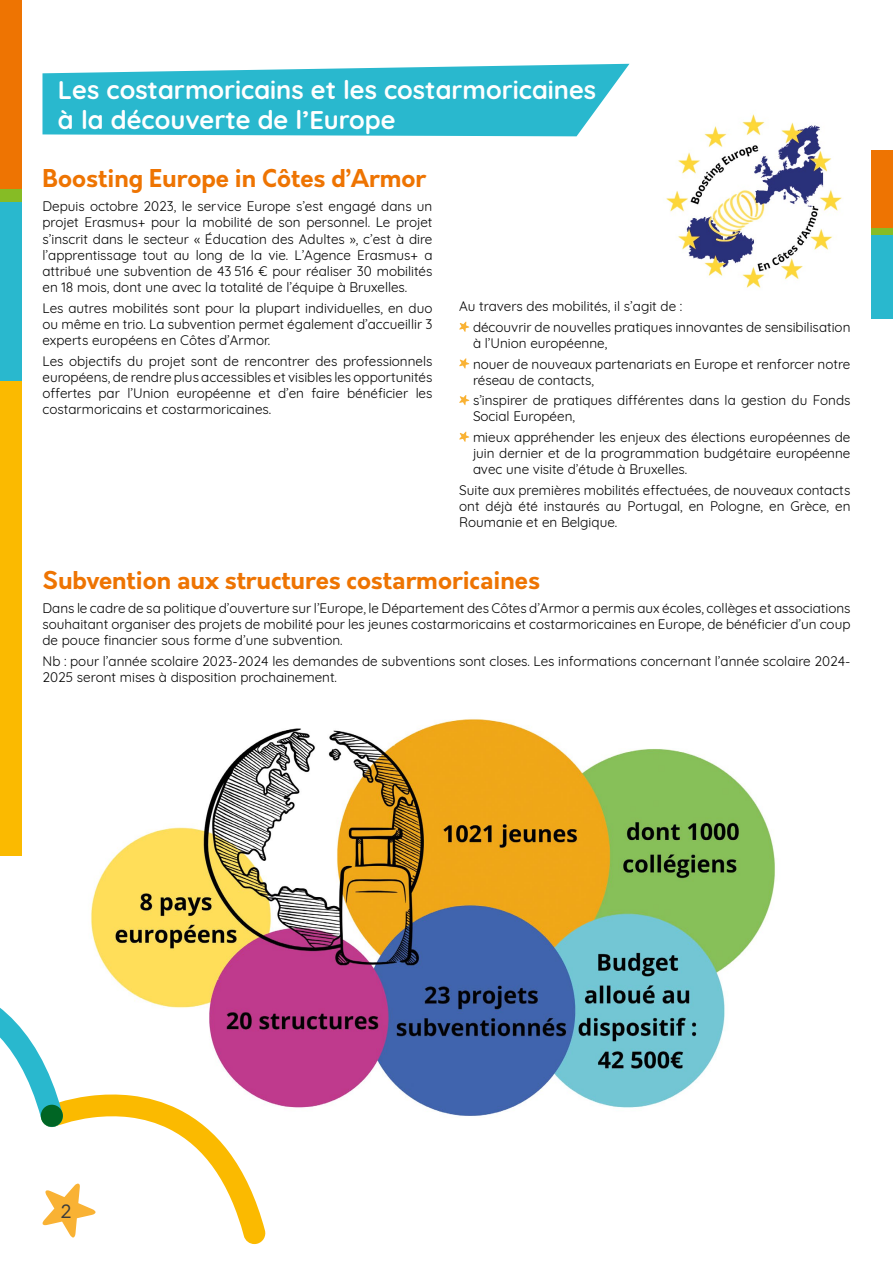
<style>
.page{position:relative;width:893px;height:1263px;background:#fff}
.page>*{position:absolute;margin:0;border:0;box-sizing:border-box;transform-origin:0 0}
.t1{font:700 25.5px/30.6px "Quicksand";color:#fff}
.sous-titre{font:700 24px "Orkney";color:#ee7402}
.t2{font:18px "Orkney";color:#3c3c3b}
.t3{font:13.5px/16.2px "Quicksand";color:#000;text-align:justify}
</style>
<div class="page">
<img style="left:90px;top:719px;width:685px;height:397px">
<div style="left:0;top:237px;width:21px;height:619px;background:#fbba00"></div>
<div style="left:0;top:201px;width:21px;height:179px;background:#29b8ce"></div>
<div style="left:0;top:188px;width:21px;height:13px;background:#86bc25"></div>
<div style="left:0;top:0;width:21px;height:188px;background:#ee7402"></div>
<svg style="left:254px;top:936px;width:27px;height:309px"></svg>
<svg style="left:0;top:936px;width:266px;height:308px"></svg>
<div style="left:872px;top:234px;width:21px;height:85px;background:#29b8ce"></div>
<div style="left:872px;top:228px;width:21px;height:6px;background:#86bc25"></div>
<div style="left:872px;top:150px;width:21px;height:78px;background:#ee7402"></div>
<svg style="left:42px;top:64px;width:587px;height:72px;background:#41c0d3"></svg>
<svg style="left:459px;top:321px;width:11px;height:11px"></svg>
<svg style="left:459px;top:358px;width:11px;height:11px"></svg>
<svg style="left:459px;top:395px;width:11px;height:10px"></svg>
<svg style="left:459px;top:431px;width:11px;height:11px"></svg>
<img style="left:666px;top:114px;width:176px;height:174px">
<p class="t1" style="left:58px;top:72px;width:540px">Les costarmoricains et les costarmoricaines à la découverte de l’Europe</p>
<p class="sous-titre" style="left:43px;top:162px;width:385px">Boosting Europe in Côtes d’Armor</p>
<p class="t3" style="left:42px;top:197px;width:391px">Depuis octobre 2023, le service Europe s’est engagé dans un projet Erasmus+ pour la mobilité de son personnel. Le projet s’inscrit dans le secteur « Éducation des Adultes », c’est à dire l’apprentissage tout au long de la vie. L’Agence Erasmus+ a attribué une subvention de 43 516 € pour réaliser 30 mobilités en 18 mois, dont une avec la totalité de l’équipe à Bruxelles.</p>
<p class="t3" style="left:42px;top:298px;width:391px">Les autres mobilités sont pour la plupart individuelles, en duo ou même en trio. La subvention permet également d’accueillir 3 experts européens en Côtes d’Armor.</p>
<p class="t3" style="left:42px;top:351px;width:391px">Les objectifs du projet sont de rencontrer des professionnels européens, de rendre plus accessibles et visibles les opportunités offertes par l’Union européenne et d’en faire bénéficier les costarmoricains et costarmoricaines.</p>
<p class="t3" style="left:459px;top:297px;width:225px">Au travers des mobilités, il s’agit de :</p>
<p class="t3" style="left:473px;top:318px;width:379px">découvrir de nouvelles pratiques innovantes de sensibilisation à l’Union européenne,</p>
<p class="t3" style="left:473px;top:354px;width:379px">nouer de nouveaux partenariats en Europe et renforcer notre réseau de contacts,</p>
<p class="t3" style="left:473px;top:391px;width:379px">s’inspirer de pratiques différentes dans la gestion du Fonds<br>Social Européen,</p>
<p class="t3" style="left:473px;top:428px;width:379px">mieux appréhender les enjeux des élections européennes de juin dernier et de la programmation budgétaire européenne avec une visite d’étude à Bruxelles.</p>
<p class="t3" style="left:459px;top:480px;width:393px">Suite aux premières mobilités effectuées, de nouveaux contacts ont déjà été instaurés au Portugal, en Pologne, en Grèce, en Roumanie et en Belgique.</p>
<p class="sous-titre" style="left:43px;top:564px;width:499px">Subvention aux structures costarmoricaines</p>
<p class="t3" style="left:43px;top:599px;width:809px">Dans le cadre de sa politique d’ouverture sur l’Europe, le Département des Côtes d’Armor a permis aux écoles, collèges et associations souhaitant organiser des projets de mobilité pour les jeunes costarmoricains et costarmoricaines en Europe, de bénéficier d’un coup de pouce financier sous forme d’une subvention.</p>
<p class="t3" style="left:43px;top:651px;width:809px">Nb : pour l’année scolaire 2023-2024 les demandes de subventions sont closes. Les informations concernant l’année scolaire 2024-<br>2025 seront mises à disposition prochainement.</p>
<p class="t2" style="left:61px;top:1199px;width:12px">2</p>
</div>
